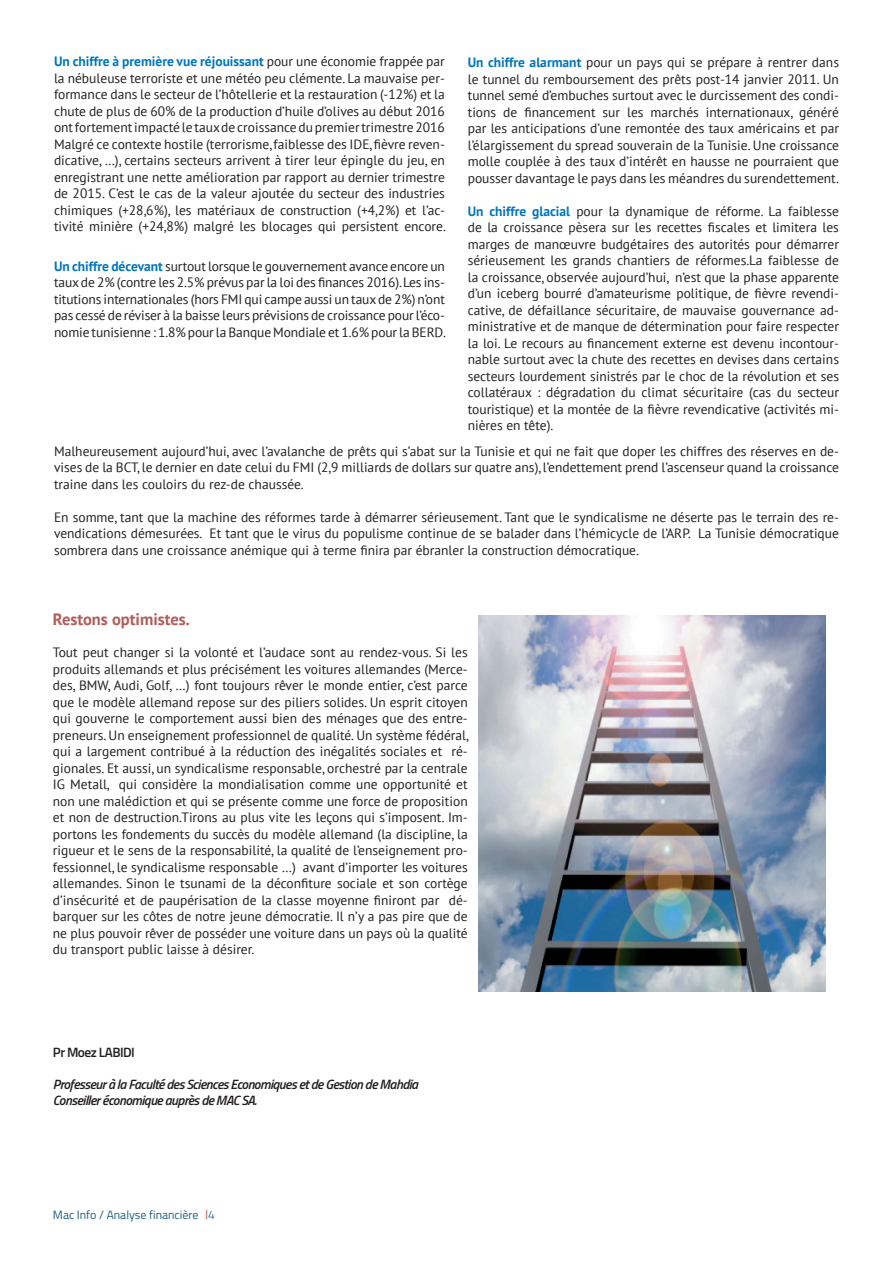
<style>
.page{position:relative;width:893px;height:1263px;background:#fff}
.page>*{position:absolute;margin:0;border:0;box-sizing:border-box;transform-origin:0 0}
.t1{font:700 16.5px "PT Sans";color:#b35c5a}
.t2{font:13.5px/16.5px "PT Sans";color:#231f20;text-align:justify}
.t3{font:italic 600 13.5px/16.2px "Titillium";letter-spacing:-.04em;color:#231f20}
.t4{font:600 13.5px "Titillium";letter-spacing:-.04em;color:#231f20}
.t5{font:12px "Titillium";color:#1e5f80}
.s1{font-weight:700;color:#0075bf}
.s2{font-weight:300}
</style>
<div class="page">
<img style="left:479px;top:616px;width:346px;height:375px">
<p class="t2" style="left:54px;top:53px;width:393px"><span class="s1">Un chiffre à première vue réjouissant</span> pour une économie frappée par la nébuleuse terroriste et une météo peu clémente. La mauvaise per&shy;formance dans le secteur de l’hôtellerie et la restauration (-12%) et la chute de plus de 60% de la production d’huile d’olives au début 2016 ont fortement impacté le taux de croissance du premier trimestre 2016<br>Malgré ce contexte hostile (terrorisme, faiblesse des IDE, fièvre reven&shy;dicative, …), certains secteurs arrivent à tirer leur épingle du jeu, en enregistrant une nette amélioration par rapport au dernier trimestre de 2015. C’est le cas de la valeur ajoutée du secteur des industries chimiques (+28,6%), les matériaux de construction (+4,2%) et l’ac&shy;tivité minière (+24,8%) malgré les blocages qui persistent encore.</p>
<p class="t2" style="left:468px;top:54px;width:373px"><span class="s1">Un chiffre alarmant</span> pour un pays qui se prépare à rentrer dans le tunnel du remboursement des prêts post-14 janvier 2011. Un tunnel semé d’embuches surtout avec le durcissement des condi&shy;tions de financement sur les marchés internationaux, généré par les anticipations d’une remontée des taux américains et par l’élargissement du spread souverain de la Tunisie. Une croissance molle couplée à des taux d’intérêt en hausse ne pourraient que pousser davantage le pays dans les méandres du surendettement.</p>
<p class="t2" style="left:468px;top:202px;width:373px"><span class="s1">Un chiffre glacial</span> pour la dynamique de réforme. La faiblesse de la croissance pèsera sur les recettes fiscales et limitera les marges de manœuvre budgétaires des autorités pour démarrer sérieusement les grands chantiers de réformes.La faiblesse de la croissance, observée aujourd’hui, n’est que la phase apparente d’un iceberg bourré d’amateurisme politique, de fièvre revendi&shy;cative, de défaillance sécuritaire, de mauvaise gouvernance ad&shy;ministrative et de manque de détermination pour faire respecter la loi. Le recours au financement externe est devenu incontour&shy;nable surtout avec la chute des recettes en devises dans certains secteurs lourdement sinistrés par le choc de la révolution et ses collatéraux : dégradation du climat sécuritaire (cas du secteur touristique) et la montée de la fièvre revendicative (activités mi&shy;nières en tête).</p>
<p class="t2" style="left:54px;top:442px;width:786px">Malheureusement aujourd’hui, avec l’avalanche de prêts qui s’abat sur la Tunisie et qui ne fait que doper les chiffres des réserves en de&shy;vises de la BCT, le dernier en date celui du FMI (2,9 milliards de dollars sur quatre ans), l’endettement prend l’ascenseur quand la croissance traine dans les couloirs du rez-de chaussée.</p>
<p class="t2" style="left:54px;top:508px;width:786px">En somme, tant que la machine des réformes tarde à démarrer sérieusement. Tant que le syndicalisme ne déserte pas le terrain des re&shy;vendications démesurées. Et tant que le virus du populisme continue de se balader dans l’hémicycle de l’ARP. La Tunisie démocratique sombrera dans une croissance anémique qui à terme finira par ébranler la construction démocratique.</p>
<p class="t2" style="left:54px;top:257px;width:393px"><span class="s1">Un chiffre décevant</span> surtout lorsque le gouvernement avance encore un taux de 2% (contre les 2.5% prévus par la loi des finances 2016). Les ins&shy;titutions internationales (hors FMI qui campe aussi un taux de 2%) n’ont pas cessé de réviser à la baisse leurs prévisions de croissance pour l’éco&shy;nomie tunisienne : 1.8% pour la Banque Mondiale et 1.6% pour la BERD.</p>
<p class="t1" style="left:53px;top:608px;width:138px">Restons optimistes.</p>
<p class="t2" style="left:53px;top:644px;width:417px">Tout peut changer si la volonté et l’audace sont au rendez-vous. Si les produits allemands et plus précisément les voitures allemandes (Merce&shy;des, BMW, Audi, Golf, …) font toujours rêver le monde entier, c’est parce que le modèle allemand repose sur des piliers solides. Un esprit citoyen qui gouverne le comportement aussi bien des ménages que des entre&shy;preneurs. Un enseignement professionnel de qualité. Un système fédéral, qui a largement contribué à la réduction des inégalités sociales et ré&shy;gionales. Et aussi, un syndicalisme responsable, orchestré par la centrale IG Metall, qui considère la mondialisation comme une opportunité et non une malédiction et qui se présente comme une force de proposition et non de destruction.Tirons au plus vite les leçons qui s’imposent. Im&shy;portons les fondements du succès du modèle allemand (la discipline, la rigueur et le sens de la responsabilité, la qualité de l’enseignement pro&shy;fessionnel, le syndicalisme responsable …) avant d’importer les voitures allemandes. Sinon le tsunami de la déconfiture sociale et son cortège d’insécurité et de paupérisation de la classe moyenne finiront par dé&shy;barquer sur les côtes de notre jeune démocratie. Il n’y a pas pire que de ne plus pouvoir rêver de posséder une voiture dans un pays où la qualité du transport public laisse à désirer.</p>
<p class="t4" style="left:53px;top:1042px;width:83px">Pr Moez LABIDI</p>
<p class="t3" style="left:53px;top:1075px;width:367px">Professeur à la Faculté des Sciences Economiques et de Gestion de Mahdia<br>Conseiller économique auprès de MAC SA.</p>
<p class="t5" style="left:53px;top:1206px;width:164px">Mac Info / Analyse financière <span class="s2">4</span></p>
</div>
